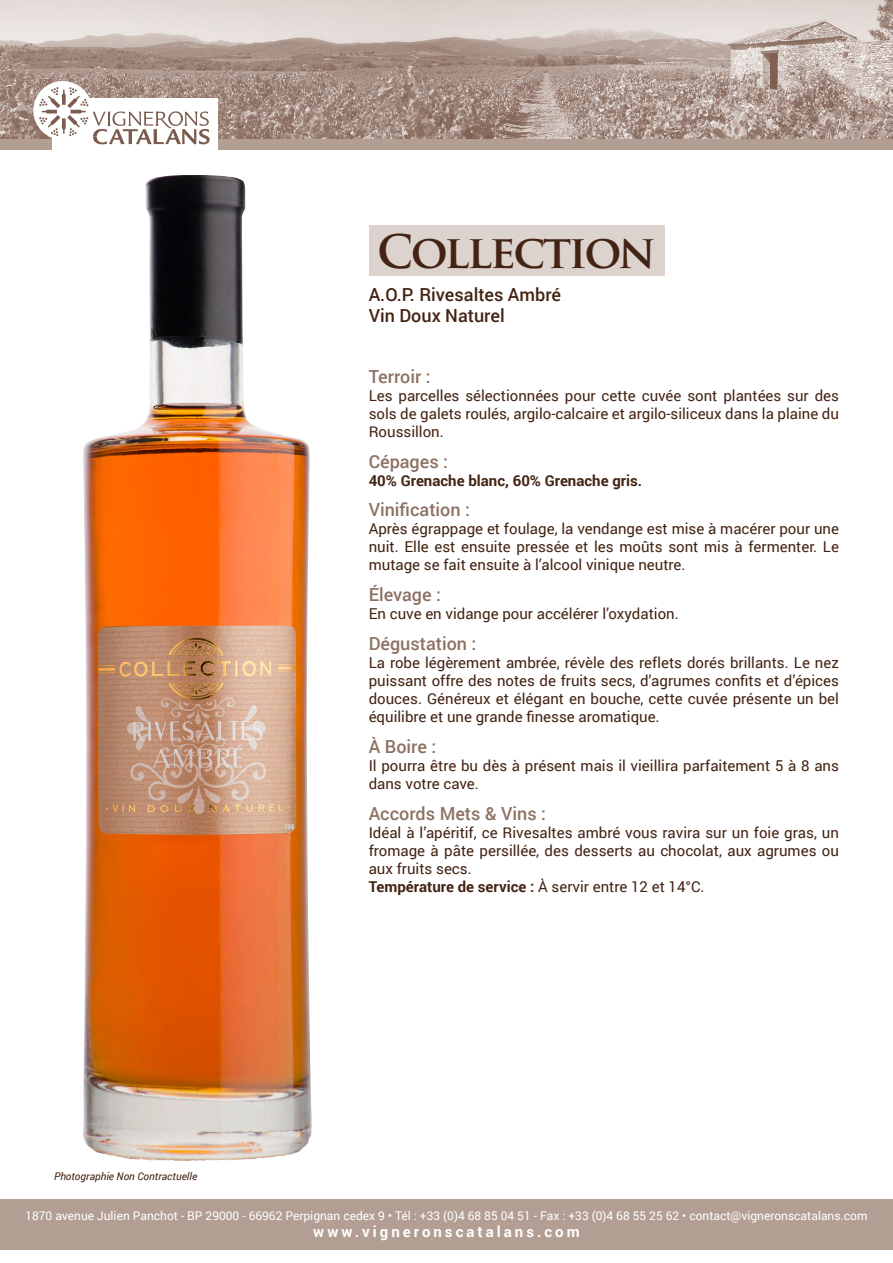
<style>
.page{position:relative;width:893px;height:1263px;background:#fff}
.page>*{position:absolute;margin:0;border:0;box-sizing:border-box;transform-origin:0 0}
.t1{font:700 45px "Trajan Pro";letter-spacing:-.05em;color:#432313}
.t2{font:500 18px "Roboto";color:#8d7163}
.t3{font:500 18px/21px "Roboto";color:#432313}
.t4{font:15px/18px "Roboto";color:#432313;text-align:justify}
.t5{font:700 15px "Roboto";color:#432313}
.t6{font:700 15px "Roboto";letter-spacing:.2em;color:#fff}
.t7{font:12px "Roboto";color:#fff}
.t8{font:italic 10.5px "Roboto";color:#432313}
.s1{font-weight:700}
</style>
<div class="page">
<div style="left:0;top:125px;width:893px;height:25px;background:#b39e94"></div>
<img style="left:0;top:0;width:893px;height:138px">
<div style="left:52px;top:99px;width:166px;height:52px;background:#fff"></div>
<div style="left:33px;top:81px;width:59px;height:59px;background:#fff;border-radius:50%"></div>
<svg style="left:39px;top:87px;width:171px;height:57px"></svg>
<div style="left:0;top:1199px;width:893px;height:50px;background:#b39e94"></div>
<img style="left:83px;top:175px;width:229px;height:986px">
<div style="left:369px;top:225px;width:295px;height:51px;background:#ddd3ce"></div>
<h1 class="t1" style="left:377px;top:223px;width:280px">COLLECTION</h1>
<p class="t3" style="left:369px;top:284px;width:194px">A.O.P. Rivesaltes Ambré<br>Vin Doux Naturel</p>
<p class="t8" style="left:54px;top:1168px;width:145px">Photographie Non Contractuelle</p>
<p class="t2" style="left:369px;top:364px;width:63px">Terroir :</p>
<p class="t4" style="left:369px;top:386px;width:472px">Les parcelles sélectionnées pour cette cuvée sont plantées sur des sols de galets roulés, argilo-calcaire et argilo-siliceux dans la plaine du Roussillon.</p>
<p class="t2" style="left:369px;top:449px;width:81px">Cépages :</p>
<p class="t5" style="left:369px;top:470px;width:275px">40% Grenache blanc, 60% Grenache gris.</p>
<p class="t2" style="left:369px;top:497px;width:103px">Vinification :</p>
<p class="t4" style="left:369px;top:519px;width:472px">Après égrappage et foulage, la vendange est mise à macérer pour une nuit. Elle est ensuite pressée et les moûts sont mis à fermenter. Le mutage se fait ensuite à l’alcool vinique neutre.</p>
<p class="t2" style="left:369px;top:582px;width:74px">Élevage :</p>
<p class="t4" style="left:369px;top:604px;width:312px">En cuve en vidange pour accélérer l’oxydation.</p>
<p class="t2" style="left:369px;top:631px;width:109px">Dégustation :</p>
<p class="t4" style="left:369px;top:653px;width:472px">La robe légèrement ambrée, révèle des reflets dorés brillants. Le nez puissant offre des notes de fruits secs, d’agrumes confits et d’épices douces. Généreux et élégant en bouche, cette cuvée présente un bel équilibre et une grande finesse aromatique.</p>
<p class="t2" style="left:369px;top:734px;width:69px">À Boire :</p>
<p class="t4" style="left:369px;top:756px;width:472px">Il pourra être bu dès à présent mais il vieillira parfaitement 5 à 8 ans dans votre cave.</p>
<p class="t2" style="left:369px;top:800px;width:179px">Accords Mets &amp; Vins :</p>
<p class="t4" style="left:369px;top:823px;width:472px;text-align:left">Idéal à l’apéritif, ce Rivesaltes ambré vous ravira sur un foie gras, un fromage à pâte persillée, des desserts au chocolat, aux agrumes ou aux fruits secs.<br><span class="s1">Température de service :</span> À servir entre 12 et 14°C.</p>
<p class="t7" style="left:25px;top:1207px;width:844px">1870 avenue Julien Panchot - BP 29000 - 66962 Perpignan cedex 9 • Tél : +33 (0)4 68 85 04 51 - Fax : +33 (0)4 68 55 25 62 • contact@vigneronscatalans.com</p>
<p class="t6" style="left:313px;top:1221px;width:268px">www.vigneronscatalans.com</p>
</div>
